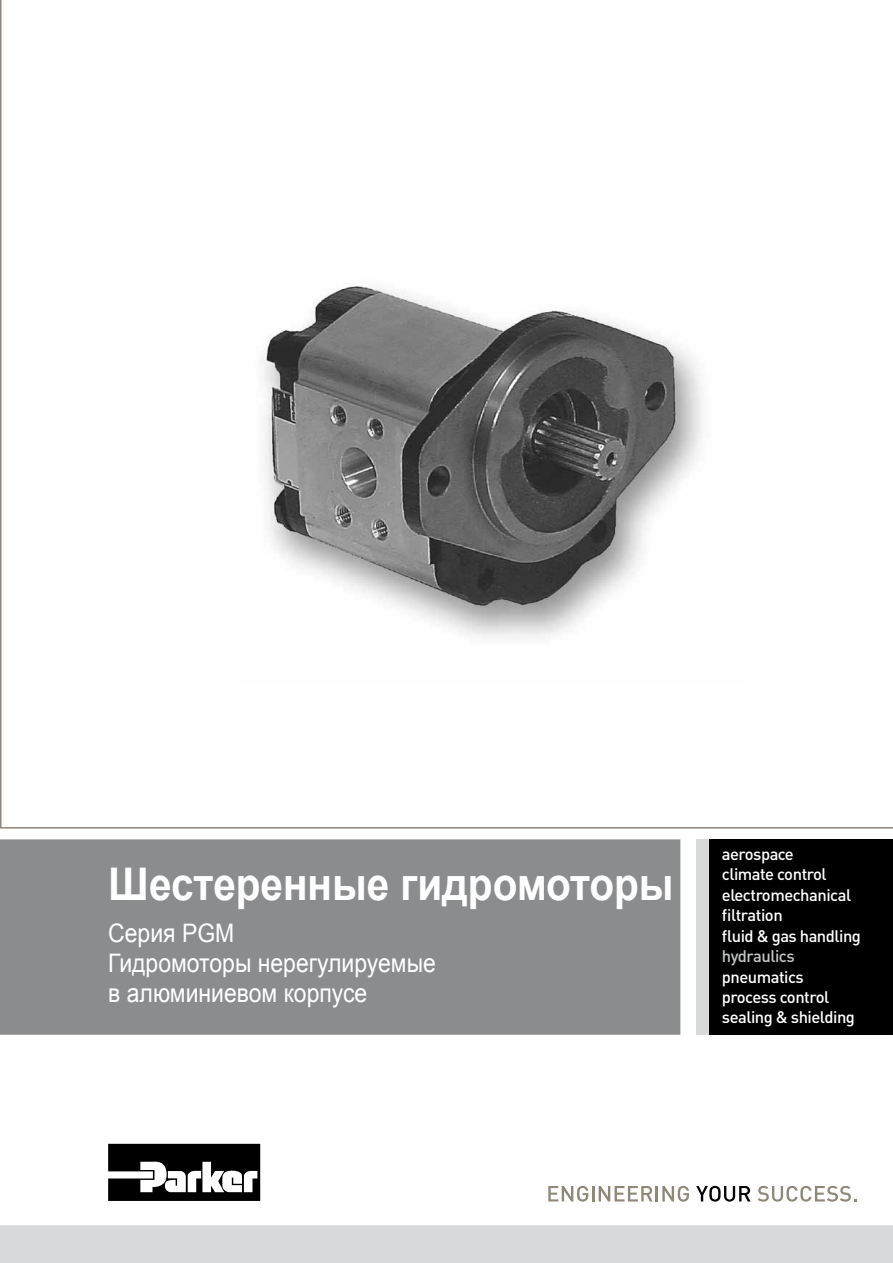
<style>
.page{position:relative;width:893px;height:1263px;background:#fff}
.page>*{position:absolute;margin:0;border:0;box-sizing:border-box;transform-origin:0 0}
.t1{font:700 45px "Arial";color:#fff;scale:.9 1}
.t2{font:25.5px/30px "Arial";color:#fff;scale:.9 1}
.t3{font:500 16.5px/20.4px "DINOT";letter-spacing:-.03em;color:#fff}
.t4{font:500 16.5px "DINOT";letter-spacing:-.03em;color:#c6c7c8}
</style>
<div class="page">
<div style="left:0;top:839px;width:680px;height:196px;background:#8b8c8e;border:2px solid #8b8c8e"></div>
<svg style="left:108px;top:1144px;width:152px;height:57px"></svg>
<svg style="left:548px;top:1186px;width:141px;height:15px"></svg>
<svg style="left:696px;top:1186px;width:54px;height:15px"></svg>
<svg style="left:758px;top:1186px;width:99px;height:15px"></svg>
<svg style="left:890px;top:839px;width:3px;height:196px"></svg>
<div style="left:696px;top:840px;width:195px;height:195px;background:#000"></div>
<div style="left:696px;top:840px;width:12px;height:195px;background:#d9dadb"></div>
<div style="left:0;top:1225px;width:893px;height:38px;background:#d9dadb"></div>
<img style="left:262px;top:282px;width:439px;height:356px">
<h1 class="t1" style="left:108px;top:854px;width:629px">Шестеренные гидромоторы</h1>
<h2 class="t2" style="left:108px;top:919px;width:365px">Серия PGM<br>Гидромоторы нерегулируемые в алюминиевом корпусе</h2>
<p class="t3" style="left:722px;top:843px;width:141px">aerospace<br>climate control electromechanical filtration<br>fluid &amp; gas handling</p>
<p class="t4" style="left:722px;top:945px;width:74px">hydraulics</p>
<p class="t3" style="left:722px;top:966px;width:135px">pneumatics process control sealing &amp; shielding</p>
</div>
